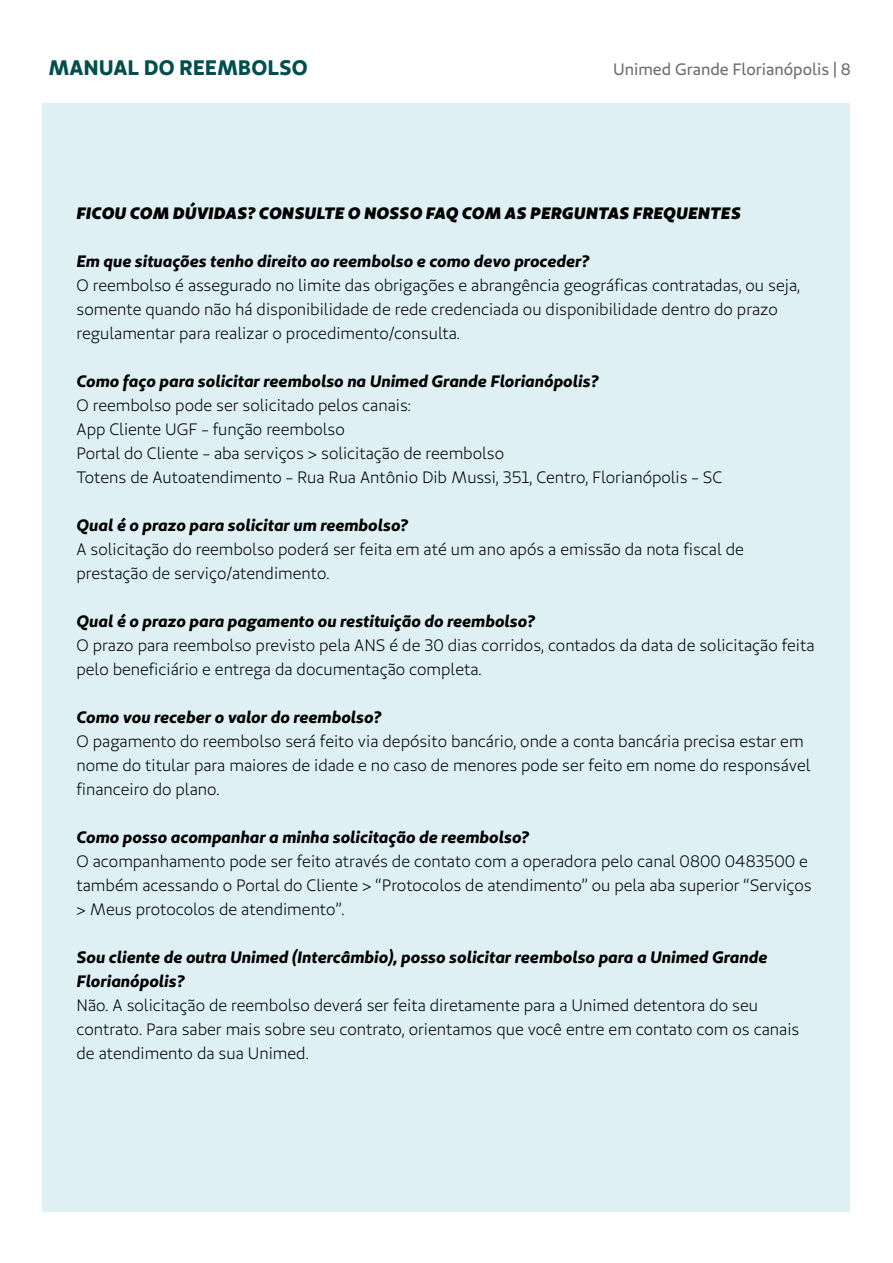
<style>
.page{position:relative;width:893px;height:1263px;background:#fff}
.page>*{position:absolute;margin:0;border:0;box-sizing:border-box;transform-origin:0 0}
.t1{font:21px "Unimed Sans 2020 Bold";color:#004f4c}
.t2{font:16.5px/24px "Unimed Sans 2020 Book";color:#000}
.t3{font:italic 16.5px/24px "Unimed Sans 2020 Bold";color:#000}
.t4{font:italic 16.5px "Unimed Sans 2020 Black";letter-spacing:.01em;color:#000}
.t5{font:16.5px "Unimed Sans 2020 Regular";color:#706f6f}
</style>
<div class="page">
<div style="left:43px;top:103px;width:807px;height:1108px;background:#def0f3"></div>
<p class="t1" style="left:48px;top:53px;width:261px">MANUAL DO REEMBOLSO</p>
<p class="t5" style="left:613px;top:58px;width:239px">Unimed Grande Florianópolis | 8</p>
<p class="t4" style="left:77px;top:202px;width:666px">FICOU COM DÚVIDAS? CONSULTE O NOSSO FAQ COM AS PERGUNTAS FREQUENTES</p>
<p class="t3" style="left:77px;top:248px;width:515px">Em que situações tenho direito ao reembolso e como devo proceder?</p>
<p class="t2" style="left:77px;top:273px;width:725px">O reembolso é assegurado no limite das obrigações e abrangência geográficas contratadas, ou seja, somente quando não há disponibilidade de rede credenciada ou disponibilidade dentro do prazo regulamentar para realizar o procedimento/consulta.</p>
<p class="t3" style="left:77px;top:368px;width:524px">Como faço para solicitar reembolso na Unimed Grande Florianópolis?</p>
<p class="t2" style="left:77px;top:393px;width:647px">O reembolso pode ser solicitado pelos canais:<br>App Cliente UGF - função reembolso<br>Portal do Cliente - aba serviços &gt; solicitação de reembolso<br>Totens de Autoatendimento - Rua Rua Antônio Dib Mussi, 351, Centro, Florianópolis - SC</p>
<p class="t3" style="left:77px;top:512px;width:333px">Qual é o prazo para solicitar um reembolso?</p>
<p class="t2" style="left:77px;top:537px;width:669px">A solicitação do reembolso poderá ser feita em até um ano após a emissão da nota fiscal de prestação de serviço/atendimento.</p>
<p class="t3" style="left:77px;top:609px;width:460px">Qual é o prazo para pagamento ou restituição do reembolso?</p>
<p class="t2" style="left:77px;top:633px;width:739px">O prazo para reembolso previsto pela ANS é de 30 dias corridos, contados da data de solicitação feita pelo beneficiário e entrega da documentação completa.</p>
<p class="t3" style="left:77px;top:705px;width:306px">Como vou receber o valor do reembolso?</p>
<p class="t2" style="left:77px;top:729px;width:736px">O pagamento do reembolso será feito via depósito bancário, onde a conta bancária precisa estar em nome do titular para maiores de idade e no caso de menores pode ser feito em nome do responsável financeiro do plano.</p>
<p class="t3" style="left:77px;top:825px;width:454px">Como posso acompanhar a minha solicitação de reembolso?</p>
<p class="t2" style="left:77px;top:849px;width:737px">O acompanhamento pode ser feito através de contato com a operadora pelo canal 0800 0483500 e também acessando o Portal do Cliente &gt; “Protocolos de atendimento” ou pela aba superior “Serviços &gt; Meus protocolos de atendimento”.</p>
<p class="t3" style="left:77px;top:945px;width:692px">Sou cliente de outra Unimed (Intercâmbio), posso solicitar reembolso para a Unimed Grande<br>Florianópolis?</p>
<p class="t2" style="left:77px;top:993px;width:724px">Não. A solicitação de reembolso deverá ser feita diretamente para a Unimed detentora do seu contrato. Para saber mais sobre seu contrato, orientamos que você entre em contato com os canais de atendimento da sua Unimed.</p>
</div>
